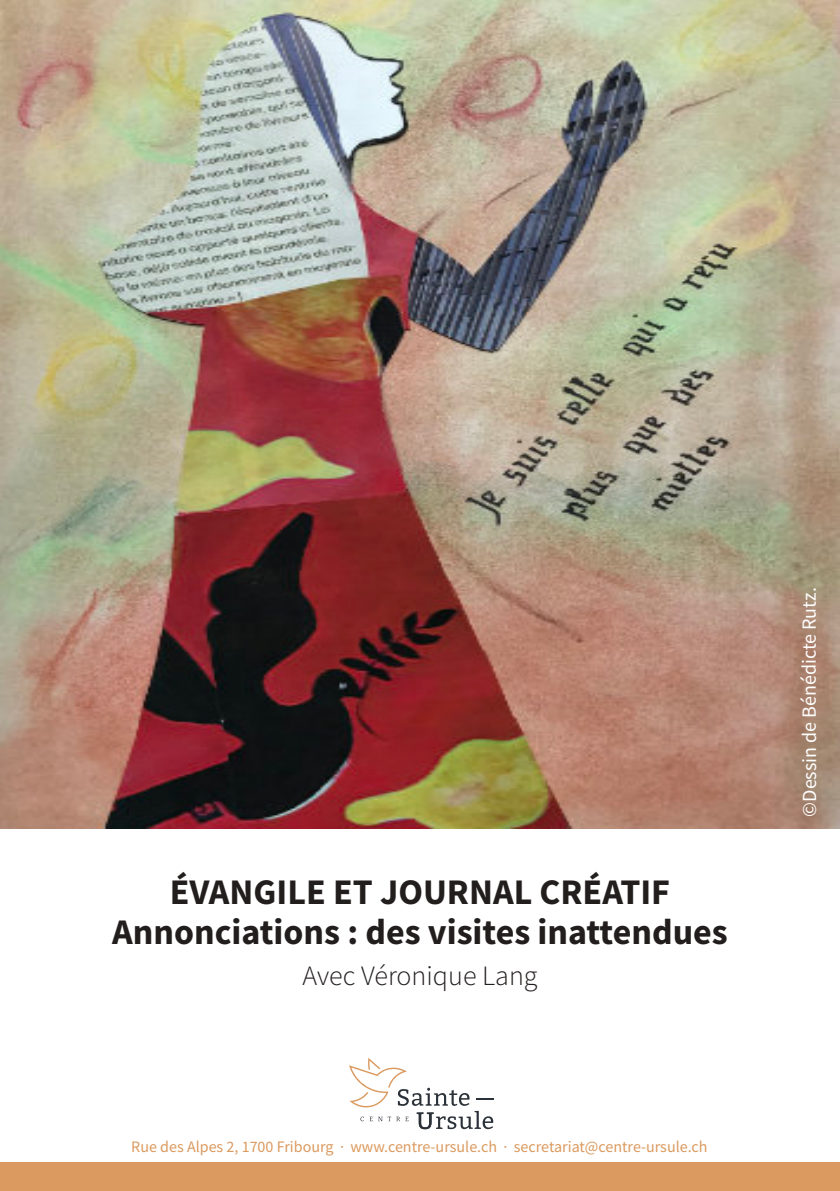
<style>
.page{position:relative;width:840px;height:1191px;background:#fff}
.page>*{position:absolute;margin:0;border:0;box-sizing:border-box;transform-origin:0 0}
.t1{font:700 36px/40px "Source Sans Pro";color:#231e1e;text-align:center}
.t2{font:300 28px "Source Sans Pro";color:#231e1e}
.t3{font:20px "Source Sans Pro";color:#fff}
.t4{font:16px "Source Sans Pro";color:#db9a5f}
</style>
<div class="page">
<div style="left:0;top:1162px;width:839px;height:29px;background:#db9a5f"></div>
<svg style="left:349px;top:1058px;width:144px;height:71px"></svg>
<img style="left:0;top:0;width:839px;height:828px">
<h1 class="t1" style="left:112px;top:875px;width:616px">ÉVANGILE ET JOURNAL CRÉATIF<br>Annonciations : des visites inattendues</h1>
<h2 class="t2" style="left:302px;top:964px;width:236px">Avec Véronique Lang</h2>
<p class="t4" style="left:131px;top:1139px;width:577px">Rue des Alpes 2, 1700 Fribourg · www.centre-ursule.ch · secretariat@centre-ursule.ch</p>
<p class="t3" style="left:800px;top:816px;width:231px;rotate:-90deg">©Dessin de Bénédicte Rutz.</p>
</div>
